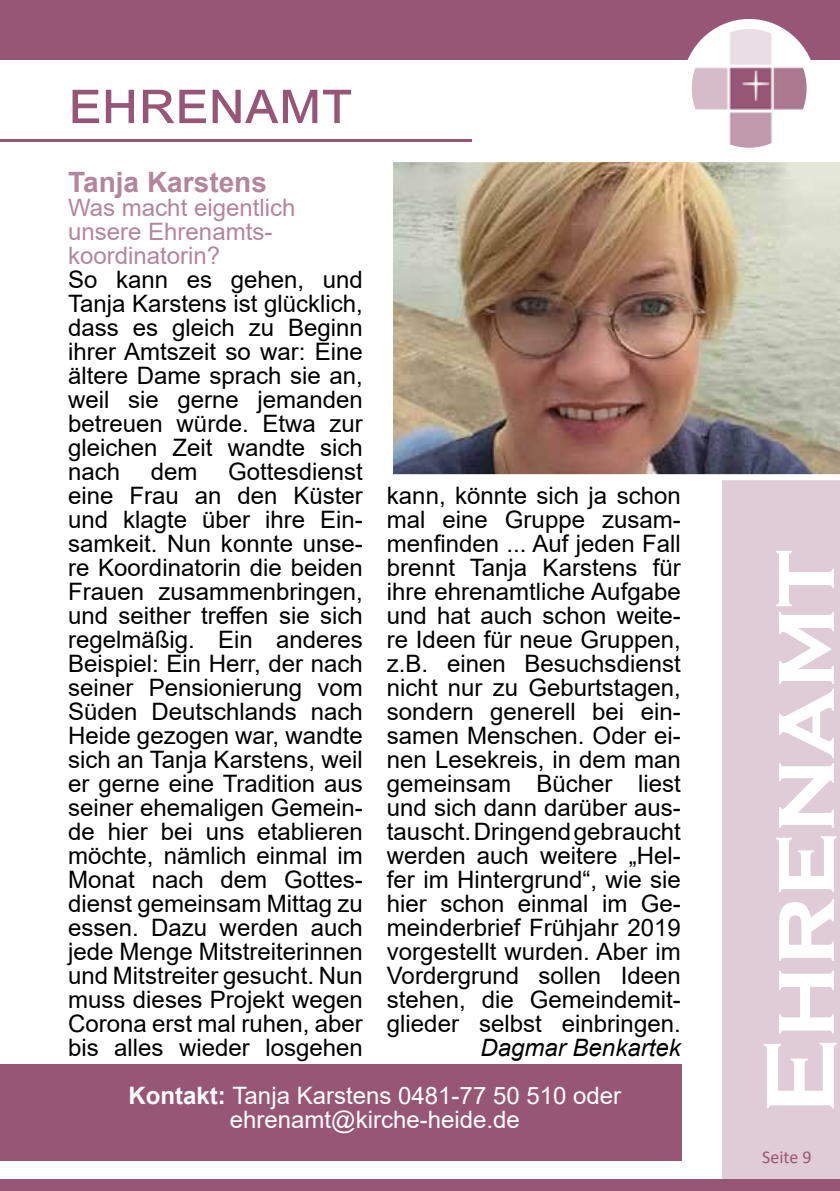
<style>
.page{position:relative;width:840px;height:1191px;background:#fff}
.page>*{position:absolute;margin:0;border:0;box-sizing:border-box;transform-origin:0 0}
.t1{font:700 100px "Copperplate Gothic";color:#fff}
.t2{font:60px "Arial";color:#985676}
.t3{font:700 28px "Arial";color:#b4869b}
.t4{font:24px/24px "Arial";color:#000;text-align:justify}
.t5{font:24px/24px "Arial";color:#fff;text-align:center}
.t6{font:24px/24px "Arial";color:#b4869b}
.t7{font:italic 24px "Arial";color:#000}
.t8{font:18px "Calibri";color:#985676}
.s1{font-weight:700}
</style>
<div class="page">
<div style="left:0;top:1064px;width:681px;height:97px;background:#985676"></div>
<div style="left:721px;top:174px;width:118px;height:1017px;background:#e0ccd6"></div>
<div style="left:0;top:0;width:839px;height:60px;background:#985676"></div>
<img style="left:692px;top:24px;width:119px;height:123px">
<div style="left:681px;top:19px;width:135px;height:139px;border:10px solid #fff;border-radius:50%"></div>
<div style="left:0;top:1179px;width:839px;height:12px;background:#985676"></div>
<hr style="left:0;top:139px;width:471px;height:3px;background:#985676">
<img style="left:393px;top:156px;width:446px;height:324px">
<h2 class="t2" style="left:68px;top:61px;width:285px">Ehrenamt</h2>
<p class="t3" style="left:68px;top:162px;width:200px">Tanja Karstens</p>
<p class="t6" style="left:68px;top:195px;width:229px">Was macht eigentlich unsere Ehrenamts&shy;koordinatorin?</p>
<p class="t4" style="left:68px;top:267px;width:296px">So kann es gehen, und Tanja Karstens ist glücklich, dass es gleich zu Beginn ihrer Amtszeit so war: Eine ältere Dame sprach sie an, weil sie gerne jemanden betreuen würde. Etwa zur gleichen Zeit wandte sich nach</p>
<p class="t4" style="left:68px;top:459px;width:296px;text-indent:160px">Gottesdienst eine Frau an den Küster und klagte über ihre Ein&shy;samkeit. Nun konnte unse&shy;re Koordinatorin die beiden Frauen zusammenbringen, und seither treffen sie sich regelmäßig. Ein anderes Beispiel: Ein Herr, der nach seiner Pensionierung vom Süden Deutschlands nach Heide gezogen war, wandte sich an Tanja Karstens, weil er gerne eine Tradition aus seiner ehemaligen Gemein&shy;de hier bei uns etablieren möchte, nämlich einmal im Monat nach dem Gottes&shy;dienst gemeinsam Mittag zu essen. Dazu werden auch jede Menge Mitstreiterinnen und Mitstreiter gesucht. Nun muss dieses Projekt wegen Corona erst mal ruhen, aber bis alles wieder losgehen</p>
<p class="t4" style="left:151px;top:459px;width:48px">dem</p>
<p class="t4" style="left:387px;top:483px;width:295px">kann, könnte sich ja schon mal eine Gruppe zusam&shy;menfinden ... Auf jeden Fall brennt Tanja Karstens für ihre ehrenamtliche Aufgabe und hat auch schon weite&shy;re Ideen für neue Gruppen, z.B. einen Besuchsdienst nicht nur zu Geburtstagen, sondern generell bei ein&shy;samen Menschen. Oder ei&shy;nen Lesekreis, in dem man gemeinsam Bücher liest und sich dann darüber aus&shy;tauscht. Dringend gebraucht werden auch weitere „Hel&shy;fer im Hintergrund“, wie sie hier schon einmal im Ge&shy;meinderbrief Frühjahr 2019 vorgestellt wurden. Aber im Vordergrund sollen Ideen stehen, die Gemeindemit&shy;glieder selbst einbringen.</p>
<p class="t7" style="left:480px;top:1032px;width:202px">Dagmar Benkartek</p>
<p class="t5" style="left:128px;top:1083px;width:494px"><span class="s1">Kontakt:</span> Tanja Karstens 0481-77 50 510 oder ehrenamt@kirche-heide.de</p>
<h1 class="t1" style="left:744px;top:1114px;width:566px;rotate:-90deg">Ehrenamt</h1>
<p class="t8" style="left:761px;top:1144px;width:51px">Seite 9</p>
</div>
